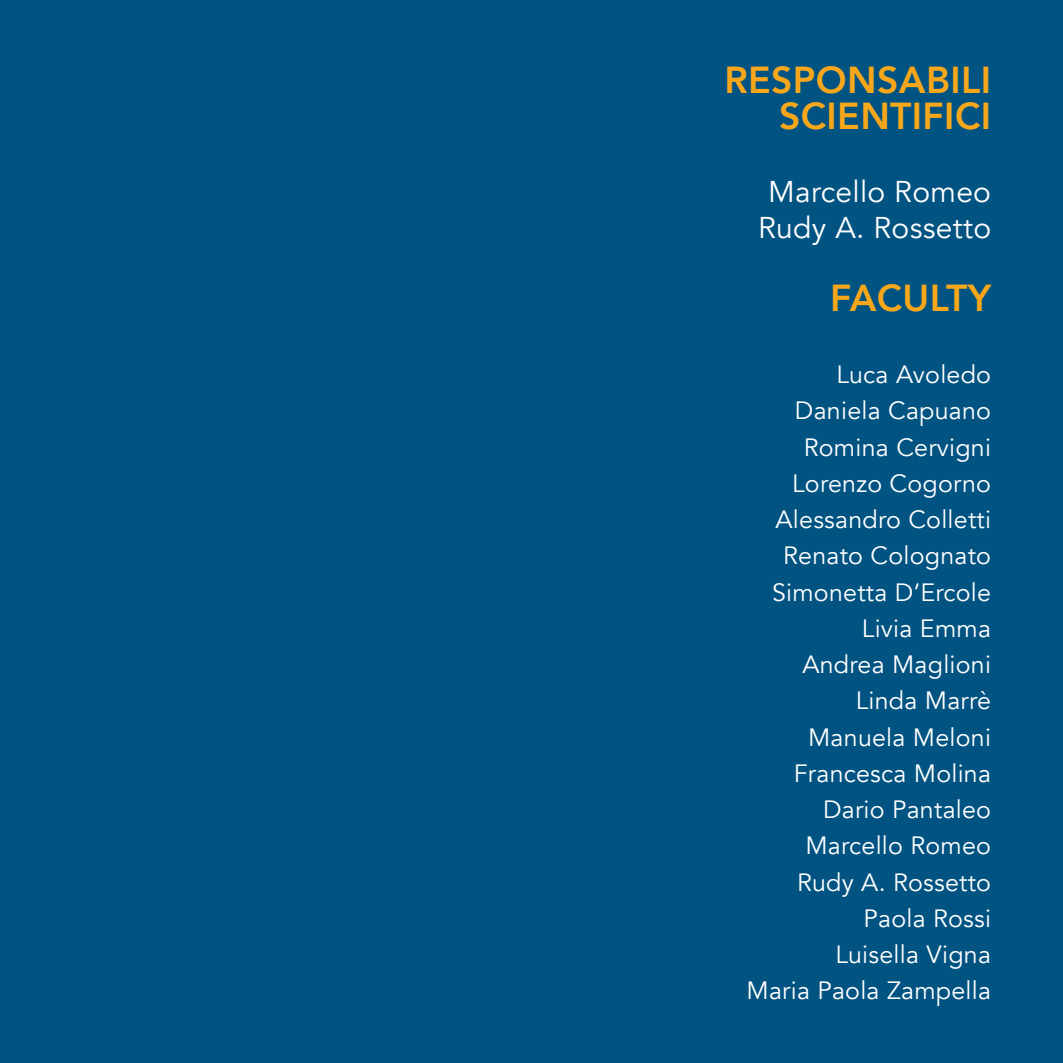
<style>
.page{position:relative;width:1063px;height:1063px;background:#fff}
.page>*{position:absolute;margin:0;border:0;box-sizing:border-box;transform-origin:0 0}
.t1{font:800 37.5px/36.2px "Avenir";letter-spacing:.01em;color:#f8a71b;text-align:right}
.t2{font:30px/36.2px "Avenir";letter-spacing:.01em;color:#fff;text-align:center}
.t3{font:25px/36.2px "Avenir";letter-spacing:.01em;color:#fff;text-align:right}
</style>
<div class="page">
<div style="left:0;top:0;width:620px;height:619px;background:#015382"></div>
<div style="left:620px;top:0;width:443px;height:797px;background:#015382"></div>
<div style="left:0;top:619px;width:621px;height:444px;background:#015382"></div>
<div style="left:620px;top:797px;width:443px;height:266px;background:#015382"></div>
<h1 class="t1" style="left:724px;top:62px;width:268px">RESPONSABILI<br>SCIENTIFICI</h1>
<p class="t2" style="left:758px;top:174px;width:234px">Marcello Romeo<br>Rudy A. Rossetto</p>
<h1 class="t1" style="left:830px;top:279px;width:163px">FACULTY</h1>
<p class="t3" style="left:747px;top:357px;width:246px">Luca Avoledo<br>Daniela Capuano<br>Romina Cervigni<br>Lorenzo Cogorno<br>Alessandro Colletti<br>Renato Colognato<br>Simonetta D’Ercole<br>Livia Emma<br>Andrea Maglioni<br>Linda Marrè<br>Manuela Meloni<br>Francesca Molina<br>Dario Pantaleo<br>Marcello Romeo<br>Rudy A. Rossetto<br>Paola Rossi<br>Luisella Vigna<br>Maria Paola Zampella</p>
</div>
